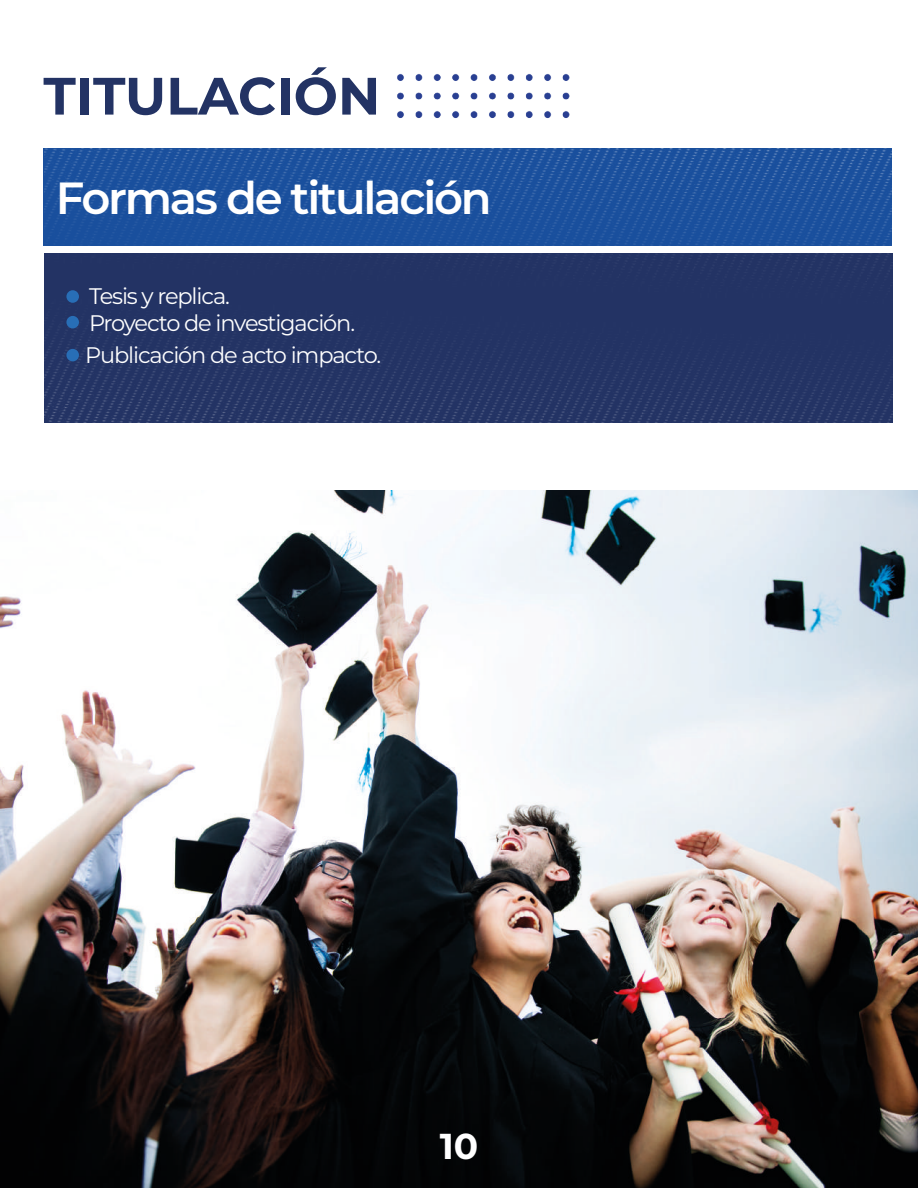
<style>
.page{position:relative;width:918px;height:1188px;background:#fff}
.page>*{position:absolute;margin:0;border:0;box-sizing:border-box;transform-origin:0 0}
.t1{font:700 52.5px "Montserrat";color:#233364}
.t2{font:600 45px "Montserrat";letter-spacing:-.05em;color:#fff}
.t3{font:700 36px "Montserrat";color:#fff}
.t4{font:22.5px/27px "Montserrat";letter-spacing:-.05em;color:#fff}
</style>
<div class="page">
<img style="left:397px;top:73px;width:173px;height:45px">
<img style="left:0;top:491px;width:918px;height:697px">
<img style="left:44px;top:149px;width:848px;height:273px">
<div style="left:66px;top:290px;width:13px;height:13px;background:#286eb6;border-radius:50%"></div>
<div style="left:66px;top:316px;width:13px;height:12px;background:#286eb6;border-radius:50%"></div>
<div style="left:66px;top:349px;width:13px;height:12px;background:#286eb6;border-radius:50%"></div>
<h1 class="t1" style="left:43px;top:58px;width:338px">TITULACIÓN</h1>
<h2 class="t2" style="left:56px;top:166px;width:437px">Formas de titulación</h2>
<p class="t4" style="left:89px;top:281px;width:267px">Tesis y replica.<br>Proyecto de investigación.</p>
<p class="t4" style="left:85px;top:341px;width:298px">Publicación de acto impacto.</p>
<h3 class="t3" style="left:440px;top:1120px;width:40px">10</h3>
</div>
